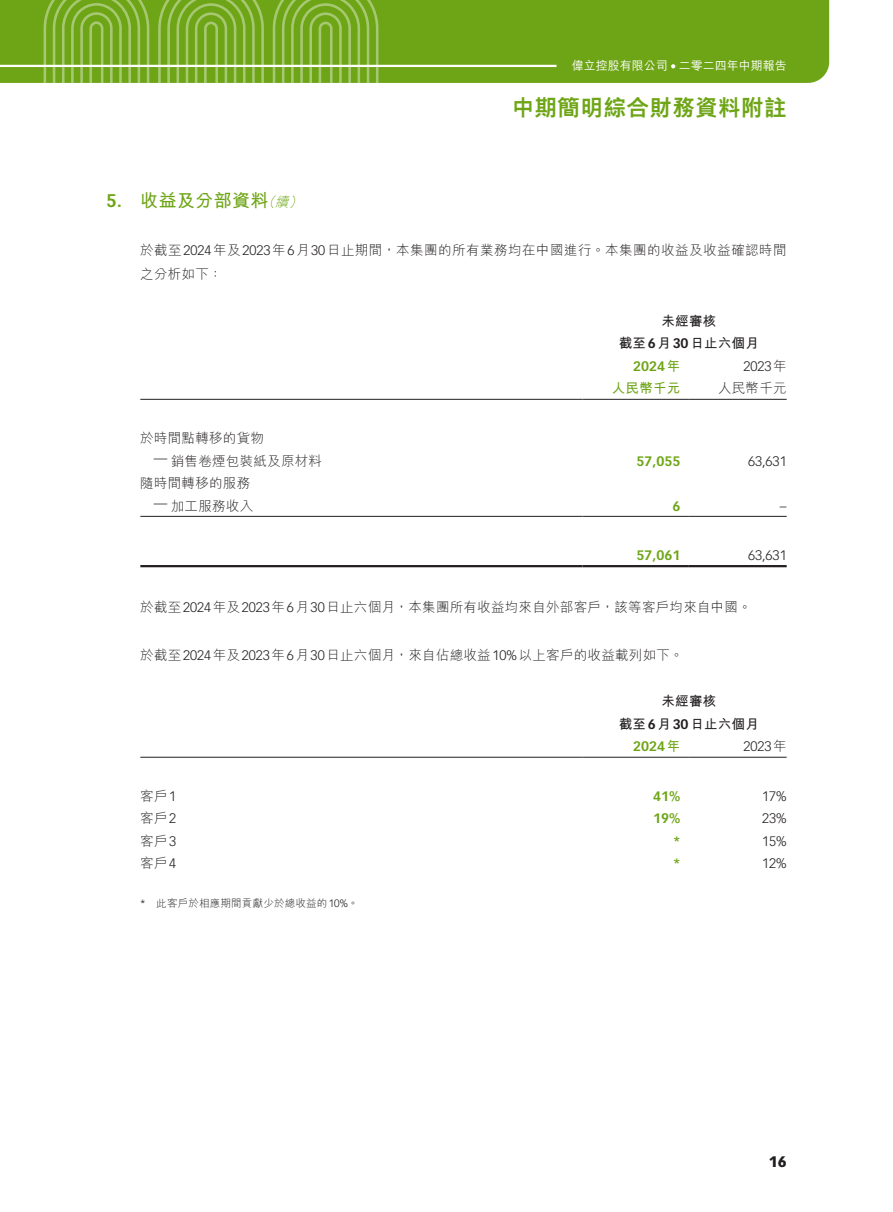
<style>
.page{position:relative;width:893px;height:1212px;background:#fff}
.page>*{position:absolute;margin:0;border:0;box-sizing:border-box;transform-origin:0 0}
.t1{font:800 22.5px "M Hei HK";letter-spacing:.02em;color:#6ea516}
.t2{font:700 18px "M Hei HK";letter-spacing:.02em;color:#6ea516}
.t3{font:700 18px "Vectora LT Std";color:#6ea516}
.t4{font:900 15px "Vectora LT Std";color:#231f20}
.t5{font:300 13.5px/24px "M Hei HK";letter-spacing:.02em;color:#231f20}
.t6{font:300 13.5px "Vectora LT Std";color:#231f20}
.t7{font:700 13.5px "Vectora LT Std";color:#6ea516}
.t8{font:700 13.5px/22.5px "M Hei HK";letter-spacing:.02em;color:#231f20;text-align:center}
.t9{font:700 13.5px "M Hei HK";letter-spacing:.02em;color:#6ea516}
.t10{font:italic 300 13.5px "M Hei HK";color:#6ea516}
.t11{font:500 12px "M Hei HK";color:#fff}
.t12{font:300 10.5px "M Hei HK";letter-spacing:.02em;color:#231f20}
.t13{font:300 10.5px "Vectora LT Std";color:#231f20}
.s1{font-family:"Vectora LT Std"}
.s2{font-family:"M Hei HK"}
</style>
<div class="page">
<div style="left:0;top:0;width:829px;height:83px;background:#6ea516"></div>
<svg style="left:44px;top:0;width:392px;height:83px;background:#7bad2c"></svg>
<hr style="left:0;top:65px;width:556px;height:2px;background:#fff">
<svg style="left:671px;top:64px;width:4px;height:4px"></svg>
<hr style="left:140px;top:399px;width:443px;height:1px;background:#231f20">
<hr style="left:583px;top:399px;width:106px;height:1px;background:#231f20">
<hr style="left:689px;top:399px;width:98px;height:1px;background:#231f20">
<hr style="left:140px;top:516px;width:443px;height:1px;background:#231f20">
<hr style="left:583px;top:516px;width:106px;height:1px;background:#231f20">
<hr style="left:689px;top:516px;width:98px;height:1px;background:#231f20">
<hr style="left:140px;top:565px;width:443px;height:2px;background:#231f20">
<hr style="left:583px;top:565px;width:106px;height:2px;background:#231f20">
<hr style="left:689px;top:565px;width:98px;height:2px;background:#231f20">
<hr style="left:140px;top:757px;width:443px;height:1px;background:#231f20">
<hr style="left:583px;top:757px;width:106px;height:1px;background:#231f20">
<hr style="left:689px;top:757px;width:98px;height:1px;background:#231f20">
<p class="t11" style="left:572px;top:57px;width:97px">偉立控股有限公司</p>
<p class="t11" style="left:679px;top:57px;width:109px">二零二四年中期報告</p>
<h1 class="t1" style="left:512px;top:96px;width:276px">中期簡明綜合財務資料附註</h1>
<h2 class="t3" style="left:106px;top:190px;width:17px">5.</h2>
<h2 class="t2" style="left:140px;top:188px;width:130px">收益及分部資料</h2>
<p class="t10" style="left:275px;top:196px;width:18px">續</p>
<p class="t10" style="left:262px;top:196px;width:18px">（</p>
<p class="t10" style="left:289px;top:196px;width:18px">(</p>
<p class="t5" style="left:140px;top:238px;width:648px">於截至<span class="s1">2024</span>年及<span class="s1">2023</span>年<span class="s1">6</span>月<span class="s1">30</span>日止期間，本集團的所有業務均在中國進行。本集團的收益及收益確認時間之分析如下：</p>
<p class="t8" style="left:619px;top:309px;width:142px">未經審核<br>截至<span class="s1">6</span>月<span class="s1">30</span>日止六個月</p>
<p class="t6" style="left:743px;top:358px;width:45px">2023 <span class="s2">年</span></p>
<p class="t7" style="left:633px;top:358px;width:49px">2024<span class="s2">年</span></p>
<p class="t9" style="left:612px;top:379px;width:70px">人民幣千元</p>
<p class="t5" style="left:718px;top:376px;width:70px">人民幣千元</p>
<p class="t5" style="left:140px;top:426px;width:125px">於時間點轉移的貨物</p>
<p class="t5" style="left:171px;top:448px;width:153px">銷售卷煙包裝紙及原材料</p>
<p class="t6" style="left:154px;top:451px;width:15px">—</p>
<p class="t5" style="left:140px;top:471px;width:111px">隨時間轉移的服務</p>
<p class="t7" style="left:636px;top:452px;width:45px">57,055</p>
<p class="t6" style="left:748px;top:453px;width:40px">63,631</p>
<p class="t5" style="left:171px;top:493px;width:84px">加工服務收入</p>
<p class="t6" style="left:154px;top:496px;width:15px">—</p>
<p class="t7" style="left:672px;top:497px;width:9px">6</p>
<p class="t6" style="left:780px;top:498px;width:8px">–</p>
<p class="t7" style="left:636px;top:547px;width:45px">57,061</p>
<p class="t5" style="left:140px;top:595px;width:613px">於截至<span class="s1">2024</span>年及<span class="s1">2023</span>年<span class="s1">6</span>月<span class="s1">30</span>日止六個月，本集團所有收益均來自外部客戶，該等客戶均來自中國。</p>
<p class="t5" style="left:140px;top:643px;width:545px">於截至<span class="s1">2024</span>年及<span class="s1">2023</span>年<span class="s1">6</span>月<span class="s1">30</span>日止六個月，來自佔總收益<span class="s1">10%</span>以上客戶的收益載列如下。</p>
<p class="t8" style="left:619px;top:689px;width:142px">未經審核<br>截至<span class="s1">6</span>月<span class="s1">30</span>日止六個月</p>
<p class="t6" style="left:743px;top:739px;width:45px">2023 <span class="s2">年</span></p>
<p class="t6" style="left:748px;top:547px;width:40px">63,631</p>
<p class="t7" style="left:633px;top:738px;width:49px">2024<span class="s2">年</span></p>
<p class="t5" style="left:140px;top:784px;width:37px">客戶<span class="s1">1</span></p>
<p class="t7" style="left:653px;top:788px;width:29px">41%</p>
<p class="t6" style="left:762px;top:788px;width:26px">17%</p>
<p class="t5" style="left:140px;top:806px;width:37px">客戶<span class="s1">2</span></p>
<p class="t7" style="left:653px;top:810px;width:29px">19%</p>
<p class="t6" style="left:762px;top:811px;width:26px">23%</p>
<p class="t5" style="left:140px;top:829px;width:37px">客戶<span class="s1">3</span></p>
<p class="t7" style="left:674px;top:833px;width:8px">*</p>
<p class="t6" style="left:762px;top:833px;width:26px">15%</p>
<p class="t5" style="left:140px;top:851px;width:37px">客戶<span class="s1">4</span></p>
<p class="t12" style="left:156px;top:898px;width:204px">此客戶於相應期間貢獻少於總收益的<span class="s1">10%</span>。</p>
<p class="t13" style="left:140px;top:897px;width:7px">*</p>
<p class="t7" style="left:674px;top:855px;width:8px">*</p>
<p class="t6" style="left:762px;top:856px;width:26px">12%</p>
<p class="t4" style="left:769px;top:1152px;width:19px">16</p>
</div>
